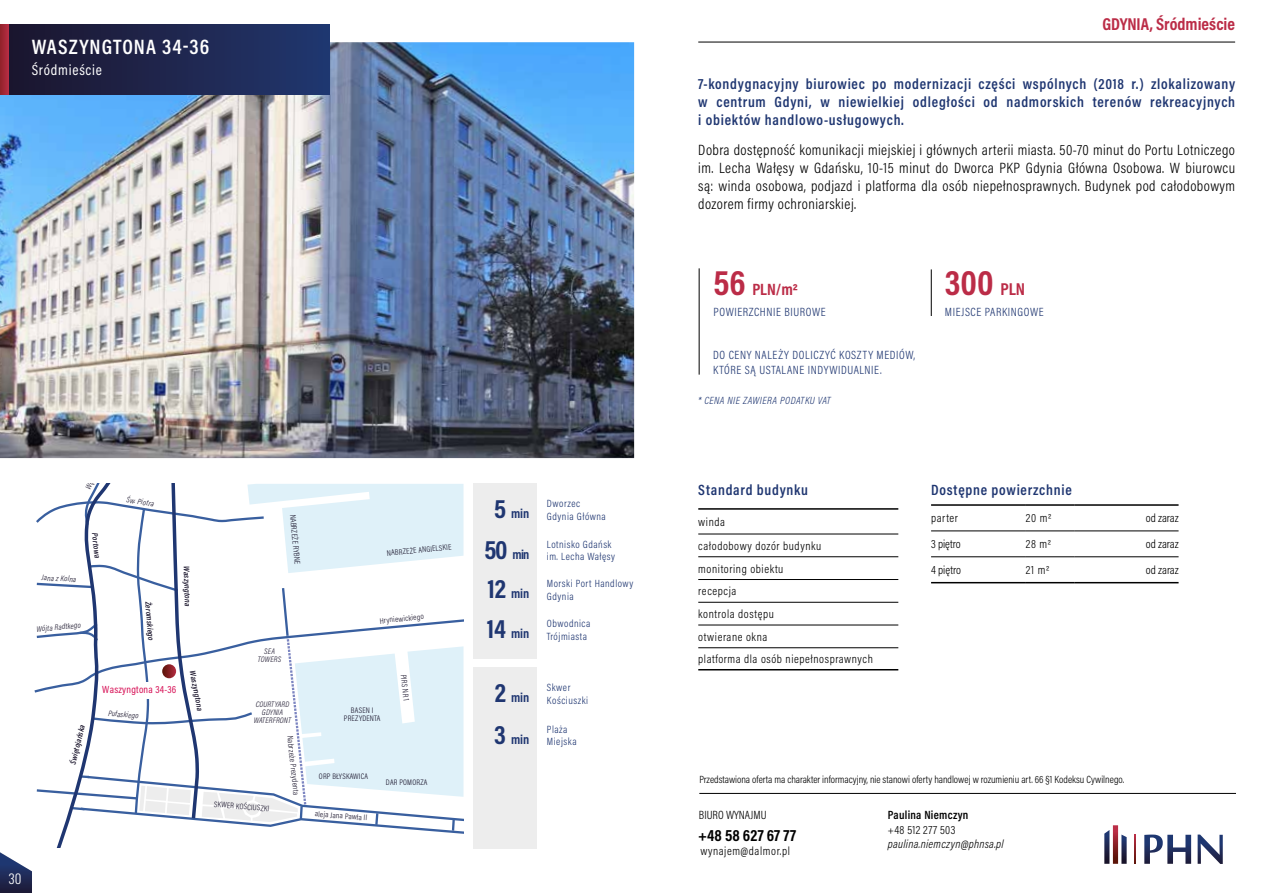
<style>
.page{position:relative;width:1263px;height:893px;background:#fff}
.page>*{position:absolute;margin:0;border:0;box-sizing:border-box;transform-origin:0 0}
.t1{font:700 36px "Acumin Pro Cond";color:#bb2c47}
.t2{font:600 21px "Acumin Pro Cond";letter-spacing:.05em;color:#fff}
.t3{font:700 17.4px "Acumin Pro Cond";color:#bb2c47}
.t4{font:700 16.5px "Acumin Pro Cond";letter-spacing:.01em;color:#000}
.t5{font:700 16.5px "Acumin Pro Cond";color:#bb2c47}
.t6{font:300 15px/18px "Acumin Pro Cond";letter-spacing:.03em;color:#000;text-align:justify}
.t7{font:600 15px/18px "Acumin Pro Cond";letter-spacing:.05em;color:#1f3671;text-align:justify}
.t8{font:15px "Acumin Pro Cond";letter-spacing:.05em;color:#fff}
.t9{font:700 13.2px "Acumin Pro Cond";color:#1f3671}
.t10{font:300 12.9px "Oswald";color:#fff}
.t11{font:300 12px/22.6px "Acumin Pro Cond";letter-spacing:.05em;color:#000}
.t12{font:300 12px/14.4px "Acumin Pro Cond";letter-spacing:.05em;color:#1f3671}
.t13{font:italic 300 12px "Acumin Pro Cond";letter-spacing:.025em;color:#000}
.t14{font:600 12px "Acumin Pro Cond";letter-spacing:.025em;color:#000}
.t15{font:300 12px "Acumin Pro Cond";color:#000}
.t16{font:300 12px "Acumin Pro Cond";letter-spacing:.03em;color:#000}
.t17{font:300 10.5px/12.6px "Acumin Pro Cond";letter-spacing:.05em;color:#1f3671}
.t18{font:300 10.5px "Acumin Pro Cond";color:#000}
.t19{font:italic 300 10.5px "Acumin Pro Cond";letter-spacing:.05em;color:#1f3671}
.t20{font:10.5px "Acumin Pro Cond";letter-spacing:.025em;color:#d60b52}
.t21{font:300 8.1px/8.1px "Acumin Pro Cond";letter-spacing:.02em;color:#18132a;text-align:center}
.t22{font:italic 300 8.1px/8.1px "Acumin Pro Cond";letter-spacing:.025em;color:#18132a;text-align:center}
.t23{font:italic 600 8.1px "Acumin Pro Cond";color:#18132a}
.s1{font-size:27px}
.s2{font-size:36px}
.s3{font-size:17.4px}
</style>
<div class="page">
<svg style="left:1134px;top:834px;width:1px;height:30px"></svg>
<svg style="left:1104px;top:830px;width:5px;height:34px"></svg>
<svg style="left:1113px;top:825px;width:5px;height:39px"></svg>
<svg style="left:1121px;top:835px;width:6px;height:29px"></svg>
<svg style="left:1144px;top:835px;width:47px;height:29px"></svg>
<svg style="left:1197px;top:834px;width:26px;height:30px"></svg>
<hr style="left:698px;top:42px;width:537px;height:1px;background:#000">
<hr style="left:699px;top:793px;width:537px;height:1px;background:#000">
<img style="left:0;top:42px;width:634px;height:416px">
<div style="left:0;top:24px;width:330px;height:71px;background:linear-gradient(to right,#1c142b,#21376f)"></div>
<svg style="left:0;top:24px;width:9px;height:71px"></svg>
<hr style="left:698px;top:508px;width:200px;height:2px;background:#000">
<hr style="left:698px;top:669px;width:200px;height:1px;background:#000">
<hr style="left:698px;top:534px;width:200px;height:1px;background:#000">
<hr style="left:698px;top:556px;width:200px;height:1px;background:#000">
<hr style="left:698px;top:579px;width:200px;height:1px;background:#000">
<hr style="left:698px;top:602px;width:200px;height:1px;background:#000">
<hr style="left:698px;top:625px;width:200px;height:1px;background:#000">
<hr style="left:698px;top:647px;width:200px;height:1px;background:#000">
<svg style="left:0;top:484px;width:463px;height:409px"></svg>
<div style="left:99px;top:682px;width:79px;height:16px;background:#fff"></div>
<hr style="left:699px;top:268px;width:1px;height:107px;background:#000">
<hr style="left:931px;top:269px;width:1px;height:47px;background:#000">
<hr style="left:931px;top:504px;width:95px;height:2px;background:#000">
<hr style="left:1026px;top:504px;width:49px;height:2px;background:#000">
<hr style="left:1075px;top:504px;width:103px;height:2px;background:#000">
<hr style="left:931px;top:582px;width:95px;height:1px;background:#000">
<hr style="left:1026px;top:582px;width:49px;height:1px;background:#000">
<hr style="left:1075px;top:582px;width:103px;height:1px;background:#000">
<hr style="left:931px;top:531px;width:95px;height:1px;background:#000">
<hr style="left:1026px;top:531px;width:49px;height:1px;background:#000">
<hr style="left:1075px;top:531px;width:103px;height:1px;background:#000">
<hr style="left:931px;top:556px;width:95px;height:1px;background:#000">
<hr style="left:1026px;top:556px;width:49px;height:1px;background:#000">
<hr style="left:1075px;top:556px;width:103px;height:1px;background:#000">
<div style="left:473px;top:484px;width:64px;height:175px;background:#ededed"></div>
<div style="left:473px;top:667px;width:64px;height:182px;background:#ededed"></div>
<h2 class="t2" style="left:32px;top:33px;width:179px">WASZYNGTONA 34-36</h2>
<p class="t8" style="left:32px;top:61px;width:72px">Śródmieście</p>
<p class="t22" style="left:42px;top:573px;width:36px;rotate:3deg">Jana z Kolna</p>
<p class="t23" style="left:100px;top:532px;width:27px;rotate:84deg">Portowa</p>
<p class="t22" style="left:36px;top:625px;width:46px;rotate:-5deg">Wójta Radtkego</p>
<p class="t22" style="left:127px;top:495px;width:29px;rotate:10deg">Św. Piotra</p>
<p class="t23" style="left:154px;top:601px;width:41px;rotate:86deg">Żeromskiego</p>
<p class="t23" style="left:192px;top:566px;width:42px;rotate:88deg">Waszyngtona</p>
<p class="t20" style="left:102px;top:683px;width:76px">Waszyngtona 34-36</p>
<p class="t22" style="left:109px;top:709px;width:32px;rotate:5deg">Pułaskiego</p>
<p class="t23" style="left:198px;top:670px;width:42px;rotate:79deg">Waszyngtona</p>
<p class="t23" style="left:68px;top:763px;width:42px;rotate:-76deg">Świętojańska</p>
<p class="t21" style="left:297px;top:514px;width:52px;rotate:85deg">NABRZEŻE RYBNE</p>
<p class="t22" style="left:258px;top:647px;width:25px">SEA<br>TOWERS</p>
<p class="t22" style="left:254px;top:700px;width:39px">COURTYARD<br>GDYNIA<br>WATERFRONT</p>
<p class="t21" style="left:214px;top:800px;width:57px;rotate:5deg">SKWER KOŚCIUSZKI</p>
<p class="t21" style="left:294px;top:735px;width:61px;rotate:84deg">Nabrzeże Prezydenta</p>
<p class="t21" style="left:387px;top:548px;width:66px;rotate:-5deg">NABRZEŻE ANGIELSKIE</p>
<p class="t21" style="left:379px;top:617px;width:46px;rotate:-6deg">Hryniewickiego</p>
<p class="t21" style="left:344px;top:706px;width:38px">BASEN I<br>PREZYDENTA</p>
<p class="t21" style="left:408px;top:674px;width:28px;rotate:84deg">PIRS NR 1</p>
<p class="t21" style="left:319px;top:772px;width:51px">ORP BŁYSKAWICA</p>
<p class="t21" style="left:315px;top:809px;width:54px;rotate:5deg">aleja Jana Pawła II</p>
<p class="t21" style="left:386px;top:778px;width:43px">DAR POMORZA</p>
<p class="t10" style="left:8px;top:867px;width:14px">30</p>
<p class="t9" style="left:494px;top:505px;width:37px"><span class="s1">5</span> min</p>
<p class="t9" style="left:484px;top:545px;width:47px"><span class="s1">50</span> min</p>
<p class="t9" style="left:487px;top:585px;width:44px"><span class="s1">12</span> min</p>
<p class="t17" style="left:547px;top:497px;width:60px">Dworzec<br>Gdynia Główna</p>
<p class="t17" style="left:547px;top:538px;width:70px">Lotnisko Gdańsk im. Lecha Wałęsy</p>
<p class="t17" style="left:547px;top:577px;width:88px">Morski Port Handlowy<br>Gdynia</p>
<p class="t9" style="left:487px;top:625px;width:44px"><span class="s1">14</span> min</p>
<p class="t17" style="left:547px;top:617px;width:45px">Obwodnica<br>Trójmiasta</p>
<p class="t9" style="left:495px;top:689px;width:36px"><span class="s1">2</span> min</p>
<p class="t9" style="left:494px;top:730px;width:37px"><span class="s1">3</span> min</p>
<p class="t17" style="left:547px;top:681px;width:43px">Skwer<br>Kościuszki</p>
<p class="t17" style="left:547px;top:723px;width:31px">Plaża<br>Miejska</p>
<p class="t3" style="left:1102px;top:12px;width:134px">GDYNIA, Śródmieście</p>
<p class="t7" style="left:698px;top:74px;width:538px">7-kondygnacyjny biurowiec po modernizacji części wspólnych (2018 r.) zlokalizowany w centrum Gdyni, w niewielkiej odległości od nadmorskich terenów rekreacyjnych i obiektów handlowo-usługowych.</p>
<p class="t6" style="left:698px;top:141px;width:538px">Dobra dostępność komunikacji miejskiej i głównych arterii miasta. 50-70 minut do Portu Lotniczego im. Lecha Wałęsy w Gdańsku, 10-15 minut do Dworca PKP Gdynia Główna Osobowa. W biurowcu są: winda osobowa, podjazd i platforma dla osób niepełnosprawnych. Budynek pod całodobowym dozorem firmy ochroniarskiej.</p>
<p class="t5" style="left:713px;top:278px;width:86px"><span class="s2">56</span> PLN/m2</p>
<p class="t12" style="left:713px;top:304px;width:114px">POWIERZCHNIE BIUROWE</p>
<p class="t12" style="left:945px;top:304px;width:100px">MIEJSCE PARKINGOWE</p>
<h1 class="t1" style="left:945px;top:259px;width:82px">300 <span class="s3">PLN</span></h1>
<p class="t12" style="left:713px;top:348px;width:203px">DO CENY NALEŻY DOLICZYĆ KOSZTY MEDIÓW,<br>KTÓRE SĄ USTALANE INDYWIDUALNIE.</p>
<p class="t19" style="left:698px;top:393px;width:134px">* CENA NIE ZAWIERA PODATKU VAT</p>
<p class="t7" style="left:698px;top:480px;width:111px">Standard budynku</p>
<p class="t11" style="left:698px;top:510px;width:124px;line-height:23.9px">winda<br>całodobowy dozór budynku</p>
<p class="t11" style="left:698px;top:557px;width:176px">monitoring obiektu<br>recepcja<br>kontrola dostępu<br>otwierane okna<br>platforma dla osób niepełnosprawnych</p>
<p class="t7" style="left:931px;top:480px;width:142px">Dostępne powierzchnie</p>
<p class="t11" style="left:931px;top:507px;width:28px">parter</p>
<p class="t11" style="left:1026px;top:507px;width:27px">20 m2</p>
<p class="t11" style="left:1146px;top:507px;width:34px">od zaraz</p>
<p class="t11" style="left:931px;top:533px;width:31px">3 piętro</p>
<p class="t11" style="left:1026px;top:533px;width:27px">28 m2</p>
<p class="t11" style="left:1146px;top:533px;width:34px">od zaraz</p>
<p class="t11" style="left:931px;top:558px;width:31px">4 piętro</p>
<p class="t11" style="left:1026px;top:558px;width:25px">21 m2</p>
<p class="t11" style="left:1146px;top:558px;width:34px">od zaraz</p>
<p class="t18" style="left:699px;top:772px;width:426px">Przedstawiona oferta ma charakter informacyjny, nie stanowi oferty handlowej w rozumieniu art. 66 §1 Kodeksu Cywilnego.</p>
<p class="t15" style="left:699px;top:807px;width:69px">BIURO WYNAJMU</p>
<p class="t4" style="left:698px;top:824px;width:99px">+48 58 627 67 77</p>
<p class="t11" style="left:700px;top:839px;width:91px">wynajem@dalmor.pl</p>
<p class="t14" style="left:888px;top:807px;width:82px">Paulina Niemczyn</p>
<p class="t16" style="left:888px;top:822px;width:69px">+48 512 277 503</p>
<p class="t13" style="left:888px;top:837px;width:117px">paulina.niemczyn@phnsa.pl</p>
</div>
